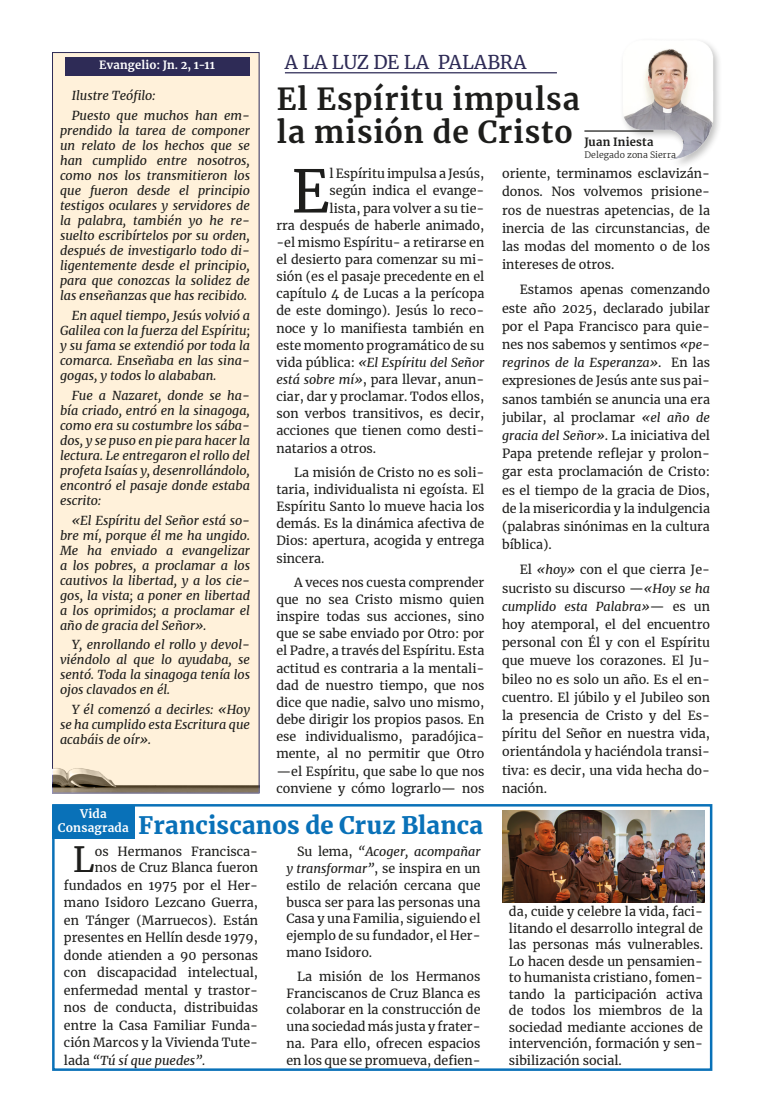
<style>
.page{position:relative;width:762px;height:1117px;background:#fff}
.page>*{position:absolute;margin:0;border:0;box-sizing:border-box;transform-origin:0 0}
.t1{font:58.62px "Merriweather";color:#1d1d1b}
.t2{font:34.38px "Merriweather";color:#1d1d1b}
.titular_de_noticia{font:700 30px "Merriweather";letter-spacing:.03em;color:#1d1d1b}
._0__Pagina_3{font:900 23.75px "Merriweather";letter-spacing:.01em;color:#0971b8}
.LA_PALABRA{font:18.75px "Merriweather";letter-spacing:.015em;color:#2e2b56}
.t3{font:12.5px/18.1px "Merriweather";color:#1d1d1b;text-align:justify}
.t4{font:italic 12.5px/15px "Merriweather";color:#1d1d1b;text-align:justify}
.CARTA_DEL_OBISPO{font:700 11.75px "Merriweather";letter-spacing:.015em;color:#fff}
.Secciones_de_la_Hoja{font:700 11.25px "Merriweather";letter-spacing:.01em;color:#fff}
.escritor_del_evangelio{font:700 11.25px "Merriweather";letter-spacing:.02em;color:#1d1d1b}
.subtitulo_del_comentario{font:300 8.75px "Merriweather";letter-spacing:.015em;color:#1d1d1b}
.s1{font-style:italic}
.s2{font-style:normal}
</style>
<div class="page">
<div style="left:52px;top:803px;width:660px;height:267px;border:2px solid #0971b8"></div>
<hr style="left:285px;top:72px;width:272px;height:1px;background:#2e2b56">
<img style="left:623px;top:41px;width:96px;height:124px">
<div style="left:52px;top:52px;width:207px;height:741px;background:#fff1da;border:1px solid #2e2b56"></div>
<div style="left:65px;top:57px;width:184px;height:18px;background:#2e2b56"></div>
<div style="left:52px;top:804px;width:83px;height:34px;background:#0971b8"></div>
<hr style="left:584px;top:130px;width:69px;height:2px;background:#1d1d1b">
<img style="left:52px;top:757px;width:207px;height:35px">
<img style="left:502px;top:810px;width:203px;height:92px">
<p class="Secciones_de_la_Hoja" style="left:99px;top:57px;width:117px">Evangelio: Jn. 2, 1-11</p>
<p class="t4" style="left:72px;top:88px;width:85px">Ilustre Teófilo:</p>
<p class="t4" style="left:60px;top:108px;width:192px;text-indent:12px">Puesto que muchos han em&shy;prendido la tarea de componer un relato de los hechos que se han cumplido entre nosotros, como nos los transmitieron los que fueron desde el principio testigos oculares y servidores de la palabra, también yo he re&shy;suelto escribírtelos por su orden, después de investigarlo todo di&shy;ligentemente desde el principio, para que conozcas la solidez de las enseñanzas que has recibido.</p>
<p class="t4" style="left:60px;top:307px;width:192px;text-indent:12px">En aquel tiempo, Jesús volvió a Galilea con la fuerza del Espíritu; y su fama se extendió por toda la comarca. Enseñaba en las sina&shy;gogas, y todos lo alababan.</p>
<p class="t4" style="left:60px;top:387px;width:192px;text-indent:12px">Fue a Nazaret, donde se ha&shy;bía criado, entró en la sinagoga, como era su costumbre los sába&shy;dos, y se puso en pie para hacer la lectura. Le entregaron el rollo del profeta Isaías y, desenrollándolo, encontró el pasaje donde estaba escrito:</p>
<p class="t4" style="left:60px;top:512px;width:192px;text-indent:12px">«El Espíritu del Señor está so&shy;bre mí, porque él me ha ungido.<br>Me ha enviado a evangelizar a los pobres, a proclamar a los cautivos la libertad, y a los cie&shy;gos, la vista; a poner en libertad a los oprimidos; a proclamar el año de gracia del Señor».</p>
<p class="t4" style="left:60px;top:637px;width:192px;text-indent:12px">Y, enrollando el rollo y devol&shy;viéndolo al que lo ayudaba, se sentó. Toda la sinagoga tenía los ojos clavados en él.</p>
<p class="t4" style="left:60px;top:701px;width:192px;text-indent:12px">Y él comenzó a decirles: «Hoy se ha cumplido esta Escritura que acabáis de oír».</p>
<p class="LA_PALABRA" style="left:285px;top:49px;width:243px">A LA LUZ DE LA PALABRA</p>
<p class="titular_de_noticia" style="left:277px;top:78px;width:304px">El Espíritu impulsa</p>
<p class="titular_de_noticia" style="left:277px;top:111px;width:298px">la misión de Cristo</p>
<p class="t1" style="left:291px;top:151px;width:40px">E</p>
<p class="t3" style="left:330px;top:164px;width:156px">l Espíritu impulsa a Jesús,</p>
<p class="escritor_del_evangelio" style="left:584px;top:134px;width:70px">Juan Iniesta</p>
<p class="subtitulo_del_comentario" style="left:584px;top:149px;width:93px">Delegado zona Sierra</p>
<p class="t3" style="left:502px;top:164px;width:209px">oriente, terminamos esclavizán&shy;donos. Nos volvemos prisione&shy;ros de nuestras apetencias, de la inercia de las circunstancias, de las modas del momento o de los intereses de otros.</p>
<p class="t3" style="left:502px;top:280px;width:209px;text-indent:18px">Estamos apenas comenzando este año 2025, declarado jubilar por el Papa Francisco para quie&shy;nes nos sabemos y sentimos <span class="s1">«pe&shy;regrinos de la Esperanza»</span>. En las expresiones de Jesús ante sus pai&shy;sanos también se anuncia una era jubilar, al proclamar <span class="s1">«el año de gracia del Señor»</span>. La iniciativa del Papa pretende reflejar y prolon&shy;gar esta proclamación de Cristo: es el tiempo de la gracia de Dios, de la misericordia y la indulgencia (palabras sinónimas en la cultura bíblica).</p>
<p class="t3" style="left:502px;top:560px;width:209px;text-indent:18px">El <span class="s1">«hoy»</span> con el que cierra Je&shy;sucristo su discurso —<span class="s1">«Hoy se ha cumplido esta Palabra»</span>— es un hoy atemporal, el del encuentro personal con Él y con el Espíritu que mueve los corazones. El Ju&shy;bileo no es solo un año. Es el en&shy;cuentro. El júbilo y el Jubileo son la presencia de Cristo y del Es&shy;píritu del Señor en nuestra vida, orientándola y haciéndola transi&shy;tiva: es decir, una vida hecha do&shy;nación.</p>
<p class="t3" style="left:330px;top:181px;width:156px">según indica el evange-</p>
<p class="t3" style="left:330px;top:198px;width:156px">lista, para volver a su tie-</p>
<p class="t3" style="left:276px;top:216px;width:209px">rra después de haberle animado,</p>
<p class="t3" style="left:276px;top:233px;width:209px">-el mismo Espíritu- a retirarse en</p>
<p class="t3" style="left:276px;top:250px;width:209px">el desierto para comenzar su mi-</p>
<p class="t3" style="left:276px;top:267px;width:209px">sión (es el pasaje precedente en el</p>
<p class="t3" style="left:276px;top:284px;width:209px">capítulo 4 de Lucas a la perícopa</p>
<p class="t3" style="left:276px;top:301px;width:209px">de este domingo). Jesús lo reco-</p>
<p class="t3" style="left:276px;top:318px;width:209px">noce y lo manifiesta también en</p>
<p class="t3" style="left:276px;top:336px;width:209px">este momento programático de su</p>
<p class="t4" style="left:276px;top:354px;width:209px"><span class="s2">vida pública:</span> «El Espíritu del Señor</p>
<p class="t3" style="left:276px;top:370px;width:209px"><span class="s1">está sobre mí»</span>, para llevar, anun-</p>
<p class="t3" style="left:276px;top:387px;width:209px">ciar, dar y proclamar. Todos ellos,</p>
<p class="t3" style="left:276px;top:404px;width:209px">son verbos transitivos, es decir,</p>
<p class="t3" style="left:276px;top:421px;width:209px">acciones que tienen como desti-</p>
<p class="t3" style="left:276px;top:438px;width:101px">natarios a otros.</p>
<p class="t3" style="left:276px;top:463px;width:209px;line-height:17.1px;text-indent:18px">La misión de Cristo no es soli&shy;taria, individualista ni egoísta. El Espíritu Santo lo mueve hacia los demás. Es la dinámica afectiva de Dios: apertura, acogida y entrega sincera.</p>
<p class="t3" style="left:276px;top:573px;width:209px;line-height:17.1px;text-indent:18px">A veces nos cuesta comprender que no sea Cristo mismo quien inspire todas sus acciones, sino que se sabe enviado por Otro: por el Padre, a través del Espíritu. Esta actitud es contraria a la mentali&shy;dad de nuestro tiempo, que nos dice que nadie, salvo uno mismo, debe dirigir los propios pasos. En ese individualismo, paradójica&shy;mente, al no permitir que Otro —el Espíritu, que sabe lo que nos conviene y cómo lograrlo— nos</p>
<p class="CARTA_DEL_OBISPO" style="left:80px;top:805px;width:28px">Vida</p>
<p class="CARTA_DEL_OBISPO" style="left:58px;top:819px;width:72px">Consagrada</p>
<p class="_0__Pagina_3" style="left:139px;top:808px;width:346px">Franciscanos de Cruz Blanca</p>
<p class="t2" style="left:73px;top:835px;width:23px">L</p>
<p class="t3" style="left:95px;top:842px;width:165px;line-height:16.2px">os Hermanos Francisca&shy;nos de Cruz Blanca fueron</p>
<p class="t3" style="left:64px;top:876px;width:196px;line-height:17.5px">fundados en 1975 por el Her&shy;mano Isidoro Lezcano Guerra, en Tánger (Marruecos). Están presentes en Hellín desde 1979, donde atienden a 90 personas con discapacidad intelectual, enfermedad mental y trastor&shy;nos de conducta, distribuidas entre la Casa Familiar Funda&shy;ción Marcos y la Vivienda Tute&shy;lada <span class="s1">“Tú sí que puedes”.</span></p>
<p class="t3" style="left:286px;top:842px;width:196px;line-height:16.8px;text-indent:11px">Su lema, <span class="s1">“Acoger, acompañar y transformar”</span>, se inspira en un estilo de relación cercana que busca ser para las personas una Casa y una Familia, siguiendo el ejemplo de su fundador, el Her&shy;mano Isidoro.</p>
<p class="t3" style="left:286px;top:967px;width:196px;line-height:16.8px;text-indent:11px">La misión de los Hermanos Franciscanos de Cruz Blanca es colaborar en la construcción de una sociedad más justa y frater&shy;na. Para ello, ofrecen espacios en los que se promueva, defien-</p>
<p class="t3" style="left:509px;top:902px;width:196px;line-height:16.5px">da, cuide y celebre la vida, faci&shy;litando el desarrollo integral de las personas más vulnerables.<br>Lo hacen desde un pensamien&shy;to humanista cristiano, fomen&shy;tando la participación activa de todos los miembros de la sociedad mediante acciones de intervención, formación y sen&shy;sibilización social.</p>
</div>
